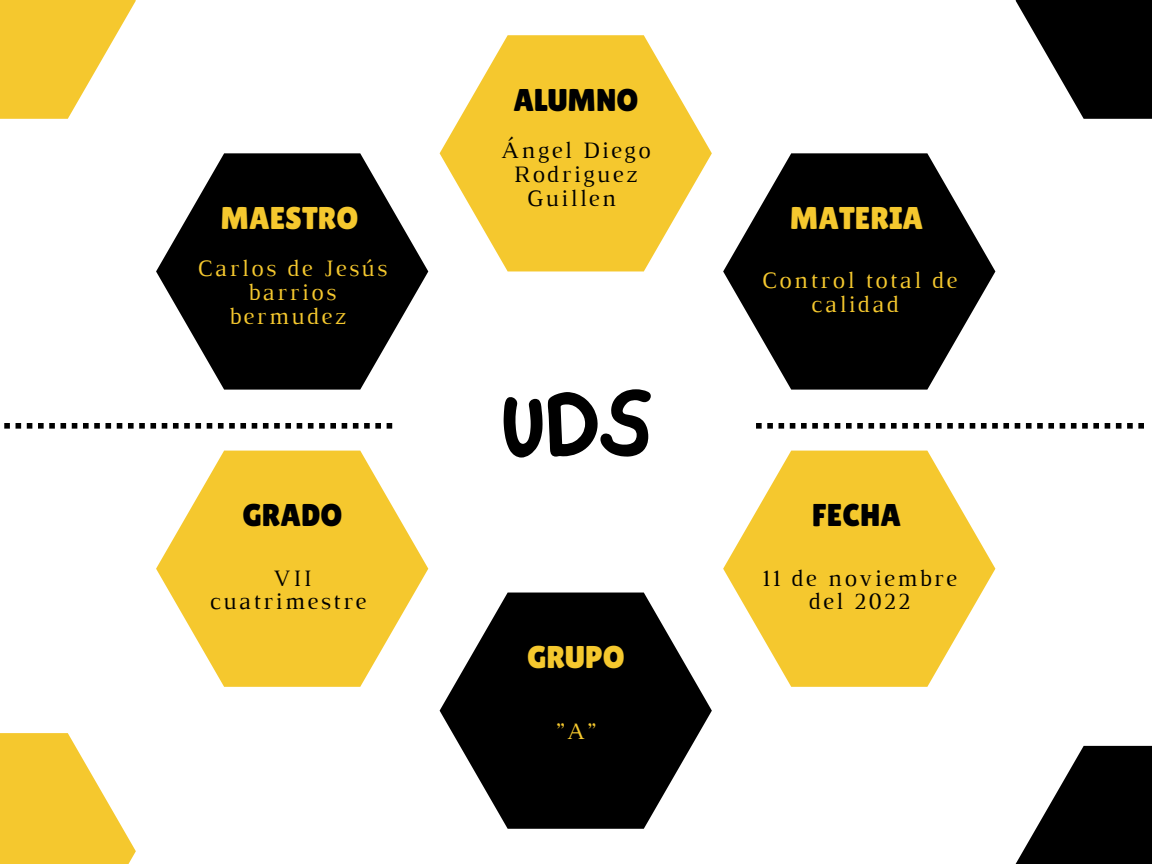
<style>
.page{position:relative;width:1152px;height:864px;background:#fff}
.page>*{position:absolute;margin:0;border:0;box-sizing:border-box;transform-origin:0 0}
.t1{font:96px "NF One Little Font Bold";color:#000}
.t2{font:31.5px "Lilita One";color:#f5c82e}
.t3{font:31.5px "Lilita One";color:#000}
.t4{font:24px/23.7px "Luthier";letter-spacing:.095em;color:#000;text-align:center}
.t5{font:24px/23.7px "Luthier";letter-spacing:.095em;color:#f5c82e;text-align:center}
</style>
<div class="page">
<svg style="left:156px;top:153px;width:272px;height:237px;fill:#000"></svg>
<svg style="left:156px;top:451px;width:272px;height:236px;fill:#f5c82e"></svg>
<svg style="left:440px;top:593px;width:272px;height:236px;fill:#000"></svg>
<svg style="left:723px;top:451px;width:272px;height:236px;fill:#f5c82e"></svg>
<svg style="left:723px;top:153px;width:272px;height:237px;fill:#000"></svg>
<svg style="left:440px;top:35px;width:272px;height:236px;fill:#f5c82e"></svg>
<svg style="left:4px;top:423px;width:388px;height:6px"></svg>
<svg style="left:756px;top:423px;width:388px;height:6px"></svg>
<svg style="left:0;top:0;width:136px;height:119px"></svg>
<svg style="left:1016px;top:746px;width:136px;height:118px"></svg>
<svg style="left:0;top:733px;width:136px;height:131px"></svg>
<svg style="left:1016px;top:0;width:136px;height:119px"></svg>
<h2 class="t3" style="left:513px;top:82px;width:127px">ALUMNO</h2>
<h2 class="t2" style="left:221px;top:200px;width:139px">MAESTRO</h2>
<p class="t4" style="left:501px;top:141px;width:151px">Ángel Diego<br>Rodriguez<br>Guillen</p>
<h2 class="t2" style="left:790px;top:200px;width:135px">MATERIA</h2>
<p class="t5" style="left:197px;top:259px;width:191px">Carlos de Jesús barrios bermudez</p>
<p class="t5" style="left:762px;top:270px;width:197px">Control total de calidad</p>
<h1 class="t1" style="left:500px;top:366px;width:154px">UDS</h1>
<h2 class="t3" style="left:242px;top:497px;width:102px">GRADO</h2>
<h2 class="t3" style="left:812px;top:497px;width:90px">FECHA</h2>
<p class="t4" style="left:210px;top:568px;width:158px">VII cuatrimestre</p>
<p class="t4" style="left:762px;top:568px;width:196px">11 de noviembre del 2022</p>
<h2 class="t2" style="left:527px;top:639px;width:99px">GRUPO</h2>
<p class="t5" style="left:556px;top:721px;width:42px">”A”</p>
</div>
